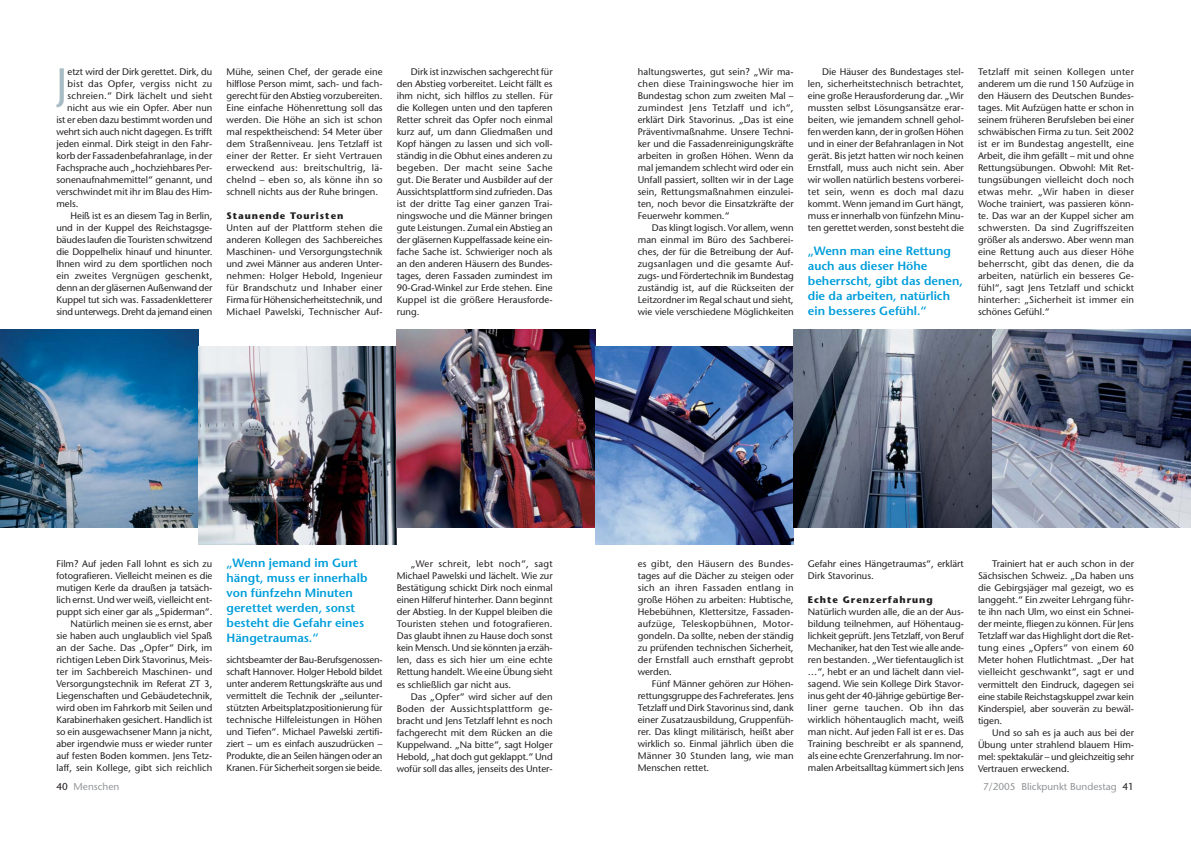
<style>
.page{position:relative;width:1191px;height:842px;background:#fff}
.page>*{position:absolute;margin:0;border:0;box-sizing:border-box;transform-origin:0 0}
.t1{font:43.8px "Stone Sans";color:#a7bcc4}
.t2{font:600 12px/15px "Stone Sans";color:#009edb}
.t3{font:10px "Stone Sans";color:#939598}
.t4{font:9.5px/12px "Stone Sans";color:#231f20;text-align:justify}
.t5{font:9.5px "Stone Sans";letter-spacing:.025em;color:#231f20}
.t6{font:700 9.5px "Stone Sans";letter-spacing:.1em;color:#231f20}
.t7{font:9.5px "Stone Sans";letter-spacing:-.02em;color:#231f20}
.t8{font:9.5px "Stone Sans";letter-spacing:.03em;color:#231f20}
.s1{color:#231f20}
</style>
<div class="page">
<img style="left:0;top:329px;width:198px;height:198px">
<img style="left:198px;top:346px;width:199px;height:199px">
<img style="left:397px;top:329px;width:198px;height:199px">
<img style="left:595px;top:346px;width:198px;height:199px">
<img style="left:793px;top:329px;width:397px;height:199px">
<h1 class="t1" style="left:56px;top:67px;width:13px">J</h1>
<p class="t4" style="left:68px;top:67px;width:146px">etzt wird der Dirk gerettet. Dirk, du</p>
<p class="t8" style="left:68px;top:80px;width:146px">bist das Opfer, vergiss nicht zu</p>
<p class="t5" style="left:68px;top:92px;width:146px">schreien.“ Dirk lächelt und sieht</p>
<p class="t4" style="left:67px;top:103px;width:147px">nicht aus wie ein Opfer. Aber nun</p>
<p class="t4" style="left:56px;top:115px;width:157px">ist er eben dazu bestimmt worden und</p>
<p class="t4" style="left:56px;top:127px;width:157px">wehrt sich auch nicht dagegen. Es trifft</p>
<p class="t4" style="left:56px;top:139px;width:157px">jeden einmal. Dirk steigt in den Fahr-</p>
<p class="t4" style="left:56px;top:151px;width:157px">korb der Fassadenbefahranlage, in der</p>
<p class="t4" style="left:56px;top:163px;width:157px">Fachsprache auch „hochziehbares Per-</p>
<p class="t4" style="left:56px;top:175px;width:157px">sonenaufnahmemittel“ genannt, und</p>
<p class="t4" style="left:56px;top:187px;width:157px">verschwindet mit ihr im Blau des Him-</p>
<p class="t4" style="left:56px;top:199px;width:23px">mels.</p>
<p class="t4" style="left:71px;top:211px;width:143px">Heiß ist es an diesem Tag in Berlin,</p>
<p class="t4" style="left:56px;top:223px;width:157px">und in der Kuppel des Reichstagsge-</p>
<p class="t4" style="left:56px;top:235px;width:157px">bäudes laufen die Touristen schwitzend</p>
<p class="t4" style="left:56px;top:247px;width:157px">die Doppelhelix hinauf und hinunter.</p>
<p class="t4" style="left:56px;top:259px;width:157px">Ihnen wird zu dem sportlichen noch</p>
<p class="t5" style="left:56px;top:272px;width:157px">ein zweites Vergnügen geschenkt,</p>
<p class="t4" style="left:56px;top:283px;width:157px">denn an der gläsernen Außenwand der</p>
<p class="t4" style="left:56px;top:295px;width:157px">Kuppel tut sich was. Fassadenkletterer</p>
<p class="t7" style="left:56px;top:308px;width:157px">sind unterwegs. Dreht da jemand einen</p>
<p class="t4" style="left:226px;top:67px;width:157px">Mühe, seinen Chef, der gerade eine hilflose Person mimt, sach- und fach&shy;gerecht für den Abstieg vorzubereiten.<br>Eine einfache Höhenrettung soll das werden. Die Höhe an sich ist schon mal respektheischend: 54 Meter über dem Straßenniveau. Jens Tetzlaff ist einer der Retter. Er sieht Vertrauen erweckend aus: breitschultrig, lä&shy;chelnd – eben so, als könne ihn so schnell nichts aus der Ruhe bringen.</p>
<p class="t6" style="left:226px;top:212px;width:118px">Staunende Touristen</p>
<p class="t4" style="left:226px;top:223px;width:157px">Unten auf der Plattform stehen die anderen Kollegen des Sachbereiches Maschinen- und Versorgungstechnik und zwei Männer aus anderen Unter&shy;nehmen: Holger Hebold, Ingenieur für Brandschutz und Inhaber einer Firma für Höhensicherheitstechnik, und Michael Pawelski, Technischer Auf-</p>
<p class="t4" style="left:397px;top:67px;width:157px;text-indent:14px">Dirk ist inzwischen sachgerecht für den Abstieg vorbereitet. Leicht fällt es ihm nicht, sich hilflos zu stellen. Für die Kollegen unten und den tapferen Retter schreit das Opfer noch einmal kurz auf, um dann Gliedmaßen und Kopf hängen zu lassen und sich voll&shy;ständig in die Obhut eines anderen zu begeben. Der macht seine Sache gut. Die Berater und Ausbilder auf der Aussichtsplattform sind zufrieden. Das ist der dritte Tag einer ganzen Trai&shy;ningswoche und die Männer bringen gute Leistungen. Zumal ein Abstieg an der gläsernen Kuppelfassade keine ein&shy;fache Sache ist. Schwieriger noch als an den anderen Häusern des Bundes&shy;tages, deren Fassaden zumindest im 90-Grad-Winkel zur Erde stehen. Eine Kuppel ist die größere Herausforde&shy;rung.</p>
<p class="t4" style="left:638px;top:67px;width:157px">haltungswertes, gut sein? „Wir ma&shy;chen diese Trainingswoche hier im Bundestag schon zum zweiten Mal – zumindest Jens Tetzlaff und ich“, erklärt Dirk Stavorinus. „Das ist eine Präventivmaßnahme. Unsere Techni&shy;ker und die Fassadenreinigungskräfte arbeiten in großen Höhen. Wenn da mal jemandem schlecht wird oder ein Unfall passiert, sollten wir in der Lage sein, Rettungsmaßnahmen einzulei&shy;ten, noch bevor die Einsatzkräfte der Feuerwehr kommen.“</p>
<p class="t4" style="left:638px;top:223px;width:157px;text-indent:14px">Das klingt logisch. Vor allem, wenn man einmal im Büro des Sachberei&shy;ches, der für die Betreibung der Auf&shy;zugsanlagen und die gesamte Auf&shy;zugs- und Fördertechnik im Bundestag zuständig ist, auf die Rückseiten der Leitzordner im Regal schaut und sieht, wie viele verschiedene Möglichkeiten</p>
<p class="t4" style="left:808px;top:67px;width:157px;text-indent:14px">Die Häuser des Bundestages stel&shy;len, sicherheitstechnisch betrachtet, eine große Herausforderung dar. „Wir mussten selbst Lösungsansätze erar&shy;beiten, wie jemandem schnell gehol&shy;fen werden kann, der in großen Höhen und in einer der Befahranlagen in Not gerät. Bis jetzt hatten wir noch keinen Ernstfall, muss auch nicht sein. Aber wir wollen natürlich bestens vorberei&shy;tet sein, wenn es doch mal dazu kommt. Wenn jemand im Gurt hängt, muss er innerhalb von fünfzehn Minu&shy;ten gerettet werden, sonst besteht die</p>
<p class="t2" style="left:808px;top:245px;width:157px">„Wenn man eine Rettung auch aus dieser Höhe beherrscht, gibt das denen, die da arbeiten, natürlich ein besseres Gefühl.“</p>
<p class="t4" style="left:978px;top:67px;width:157px">Tetzlaff mit seinen Kollegen unter anderem um die rund 150 Aufzüge in den Häusern des Deutschen Bundes&shy;tages. Mit Aufzügen hatte er schon in seinem früheren Berufsleben bei einer schwäbischen Firma zu tun. Seit 2002 ist er im Bundestag angestellt, eine Arbeit, die ihm gefällt – mit und ohne Rettungsübungen. Obwohl: Mit Ret&shy;tungsübungen vielleicht doch noch etwas mehr. „Wir haben in dieser Woche trainiert, was passieren könn&shy;te. Das war an der Kuppel sicher am schwersten. Da sind Zugriffszeiten größer als anderswo. Aber wenn man eine Rettung auch aus dieser Höhe beherrscht, gibt das denen, die da arbeiten, natürlich ein besseres Ge&shy;fühl“, sagt Jens Tetzlaff und schickt hinterher: „Sicherheit ist immer ein schönes Gefühl.“</p>
<p class="t4" style="left:56px;top:559px;width:157px;text-align:right">Film? Auf jeden Fall lohnt es sich zu fotografieren. Vielleicht meinen es die mutigen Kerle da draußen ja tatsäch&shy;lich ernst. Und wer weiß, vielleicht ent&shy;puppt sich einer gar als „Spiderman“.<br>Natürlich meinen sie es ernst, aber<br>sie haben auch unglaublich viel Spaß an der Sache. Das „Opfer“ Dirk, im richtigen Leben Dirk Stavorinus, Meis&shy;ter im Sachbereich Maschinen- und Versorgungstechnik im Referat ZT 3, Liegenschaften und Gebäudetechnik, wird oben im Fahrkorb mit Seilen und Karabinerhaken gesichert. Handlich ist so ein ausgewachsener Mann ja nicht, aber irgendwie muss er wieder runter auf festen Boden kommen. Jens Tetz&shy;laff, sein Kollege, gibt sich reichlich</p>
<p class="t3" style="left:56px;top:783px;width:64px"><span class="s1">40</span> Menschen</p>
<p class="t2" style="left:226px;top:557px;width:142px">„Wenn jemand im Gurt hängt, muss er innerhalb von fünfzehn Minuten gerettet werden, sonst besteht die Gefahr eines<br>Hängetraumas.“</p>
<p class="t4" style="left:226px;top:655px;width:157px">sichtsbeamter der Bau-Berufsgenossen&shy;schaft Hannover. Holger Hebold bildet unter anderem Rettungskräfte aus und vermittelt die Technik der „seilunter&shy;stützten Arbeitsplatzpositionierung für technische Hilfeleistungen in Höhen und Tiefen“. Michael Pawelski zertifi&shy;ziert – um es einfach auszudrücken – Produkte, die an Seilen hängen oder an Kranen. Für Sicherheit sorgen sie beide.</p>
<p class="t4" style="left:397px;top:559px;width:157px;text-indent:14px">„Wer schreit, lebt noch“, sagt Michael Pawelski und lächelt. Wie zur Bestätigung schickt Dirk noch einmal einen Hilferuf hinterher. Dann beginnt der Abstieg. In der Kuppel bleiben die Touristen stehen und fotografieren.<br>Das glaubt ihnen zu Hause doch sonst kein Mensch. Und sie könnten ja erzäh&shy;len, dass es sich hier um eine echte Rettung handelt. Wie eine Übung sieht es schließlich gar nicht aus.</p>
<p class="t4" style="left:397px;top:691px;width:157px;text-indent:14px">Das „Opfer“ wird sicher auf den Boden der Aussichtsplattform ge&shy;bracht und Jens Tetzlaff lehnt es noch fachgerecht mit dem Rücken an die Kuppelwand. „Na bitte“, sagt Holger Hebold, „hat doch gut geklappt.“ Und wofür soll das alles, jenseits des Unter-</p>
<p class="t4" style="left:638px;top:559px;width:157px">es gibt, den Häusern des Bundes&shy;tages auf die Dächer zu steigen oder sich an ihren Fassaden entlang in große Höhen zu arbeiten: Hubtische, Hebebühnen, Klettersitze, Fassaden&shy;aufzüge, Teleskopbühnen, Motor&shy;gondeln. Da sollte, neben der ständig zu prüfenden technischen Sicherheit, der Ernstfall auch ernsthaft geprobt werden.</p>
<p class="t4" style="left:638px;top:679px;width:157px;text-indent:14px">Fünf Männer gehören zur Höhen&shy;rettungsgruppe des Fachreferates. Jens Tetzlaff und Dirk Stavorinus sind, dank einer Zusatzausbildung, Gruppenfüh&shy;rer. Das klingt militärisch, heißt aber wirklich so. Einmal jährlich üben die Männer 30 Stunden lang, wie man Menschen rettet.</p>
<p class="t4" style="left:808px;top:559px;width:157px">Gefahr eines Hängetraumas“, erklärt<br>Dirk Stavorinus.</p>
<p class="t6" style="left:808px;top:596px;width:126px">Echte Grenzerfahrung</p>
<p class="t4" style="left:808px;top:607px;width:157px">Natürlich wurden alle, die an der Aus&shy;bildung teilnehmen, auf Höhentaug&shy;lichkeit geprüft. Jens Tetzlaff, von Beruf Mechaniker, hat den Test wie alle ande&shy;ren bestanden. „Wer tiefentauglich ist …“, hebt er an und lächelt dann viel&shy;sagend. Wie sein Kollege Dirk Stavor&shy;inus geht der 40-Jährige gebürtige Ber&shy;liner gerne tauchen. Ob ihn das wirklich höhentauglich macht, weiß man nicht. Auf jeden Fall ist er es. Das Training beschreibt er als spannend, als eine echte Grenzerfahrung. Im nor&shy;malen Arbeitsalltag kümmert sich Jens</p>
<p class="t4" style="left:978px;top:559px;width:157px;text-indent:14px">Trainiert hat er auch schon in der Sächsischen Schweiz. „Da haben uns die Gebirgsjäger mal gezeigt, wo es langgeht.“ Ein zweiter Lehrgang führ&shy;te ihn nach Ulm, wo einst ein Schnei&shy;der meinte, fliegen zu können. Für Jens Tetzlaff war das Highlight dort die Ret&shy;tung eines „Opfers“ von einem 60<br>Meter hohen Flutlichtmast. „Der hat vielleicht geschwankt“, sagt er und vermittelt den Eindruck, dagegen sei eine stabile Reichstagskuppel zwar kein Kinderspiel, aber souverän zu bewäl&shy;tigen.</p>
<p class="t4" style="left:978px;top:727px;width:157px;text-indent:14px">Und so sah es ja auch aus bei der Übung unter strahlend blauem Him&shy;mel: spektakulär – und gleichzeitig sehr Vertrauen erweckend.</p>
<p class="t3" style="left:983px;top:783px;width:152px">7/2005 Blickpunkt Bundestag <span class="s1">41</span></p>
</div>
